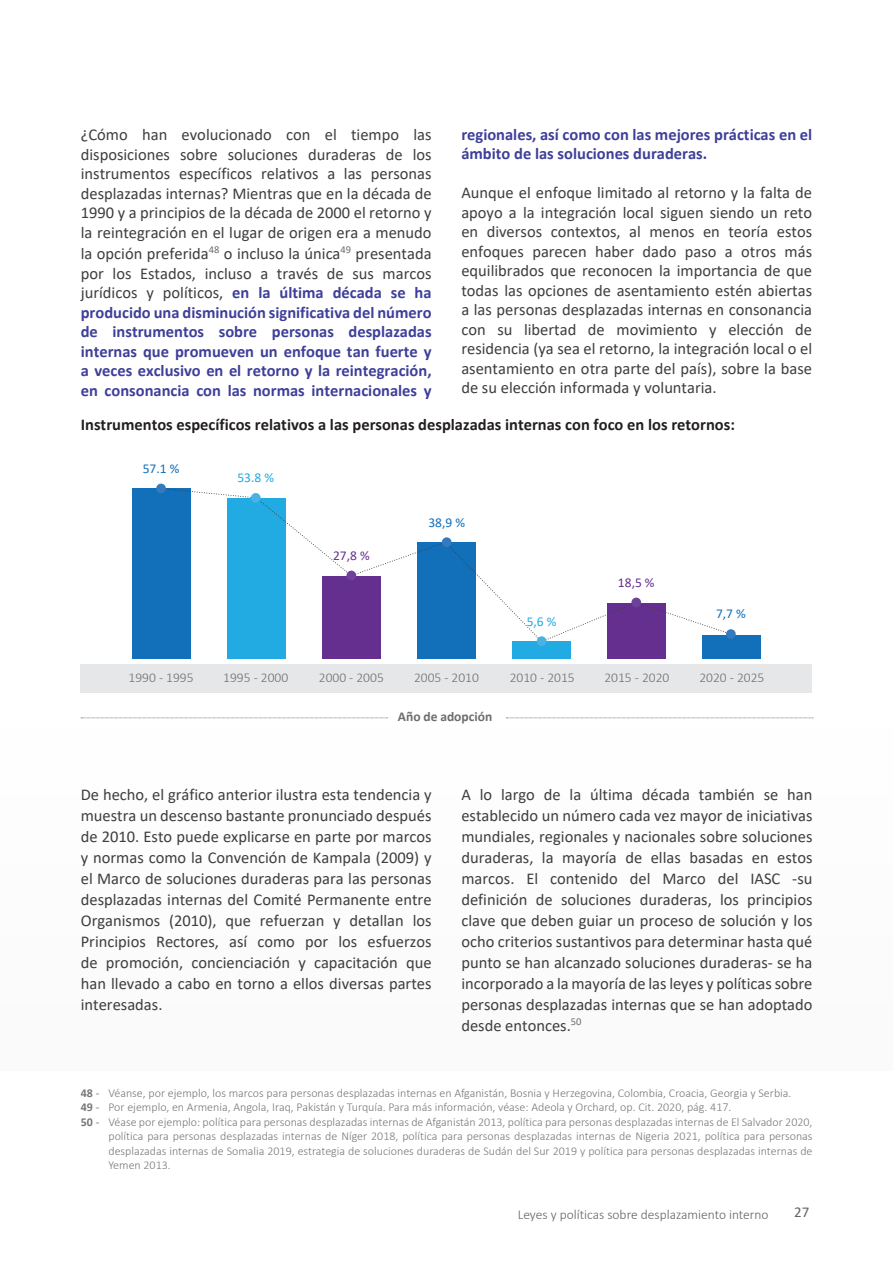
<style>
.page{position:relative;width:893px;height:1263px;background:#fff}
.page>*{position:absolute;margin:0;border:0;box-sizing:border-box;transform-origin:0 0}
.t1{font:16.5px/21px "Calibri";color:#3e3e3f;text-align:justify}
.t2{font:700 16.5px/19.5px "Calibri";color:#3e3f99}
.t3{font:700 16.5px "Calibri";color:#231f20}
.t4{font:15px "Calibri";color:#636366}
.t5{font:300 13.5px "Calibri";color:#6c6d70}
.t6{font:300 13.5px "Calibri";color:#636366}
.t7{font:13.5px "Calibri";color:#1170b9}
.t8{font:700 13.5px "Calibri";color:#6c6d70}
.t9{font:13.5px "Calibri";color:#652f90}
.t10{font:13.5px "Calibri";color:#22abe2}
.footnote{font:300 12px/14.4px "Calibri";color:#76787b;text-align:justify}
.s1{font-weight:400;color:#3e3e3f}
.s2{font-weight:700}
.s3{font-weight:400}
</style>
<div class="page">
<div style="left:0;top:729px;width:893px;height:342px;background:#fafafa"></div>
<div style="left:81px;top:664px;width:731px;height:29px;background:#e6e7e9"></div>
<div style="left:132px;top:488px;width:58px;height:171px;background:#1170b9"></div>
<div style="left:227px;top:498px;width:59px;height:161px;background:#22abe2"></div>
<div style="left:322px;top:576px;width:59px;height:83px;background:#652f90"></div>
<div style="left:417px;top:542px;width:59px;height:117px;background:#1170b9"></div>
<div style="left:512px;top:641px;width:59px;height:18px;background:#22abe2"></div>
<div style="left:607px;top:603px;width:59px;height:56px;background:#652f90"></div>
<div style="left:703px;top:635px;width:58px;height:24px;background:#1170b9"></div>
<svg style="left:81px;top:718px;width:307px;height:1px"></svg>
<svg style="left:506px;top:718px;width:307px;height:1px"></svg>
<svg style="left:161px;top:488px;width:568px;height:154px"></svg>
<div style="left:156px;top:484px;width:10px;height:9px;background:#3679be;border-radius:50%"></div>
<div style="left:251px;top:493px;width:10px;height:10px;background:#49b1e4;border-radius:50%"></div>
<div style="left:346px;top:571px;width:10px;height:9px;background:#704198;border-radius:50%"></div>
<div style="left:442px;top:537px;width:10px;height:10px;background:#3679be;border-radius:50%"></div>
<div style="left:537px;top:636px;width:9px;height:10px;background:#49b1e4;border-radius:50%"></div>
<div style="left:631px;top:598px;width:10px;height:9px;background:#704198;border-radius:50%"></div>
<div style="left:726px;top:629px;width:10px;height:10px;background:#3679be;border-radius:50%"></div>
<p class="t1" style="left:81px;top:124px;width:352px;line-height:19.5px">¿Cómo han evolucionado con el tiempo las disposiciones sobre soluciones duraderas de los instrumentos específicos relativos a las personas desplazadas internas? Mientras que en la década de 1990 y a principios de la década de 2000 el retorno y la reintegración en el lugar de origen era a menudo</p>
<p class="t2" style="left:81px;top:244px;width:352px;text-align:justify"><span class="s1">la opción preferida</span><sup>48</sup> <span class="s1">o incluso la única</span><sup>49</sup> <span class="s1">presentada por los Estados, incluso a través de sus marcos jurídicos y políticos,</span> en la última década se ha producido una disminución significativa del número de instrumentos sobre personas desplazadas internas que promueven un enfoque tan fuerte y a veces exclusivo en el retorno y la reintegración, en consonancia con las normas internacionales y</p>
<p class="t2" style="left:461px;top:124px;width:352px">regionales, así como con las mejores prácticas en el ámbito de las soluciones duraderas.</p>
<p class="t1" style="left:461px;top:183px;width:352px;line-height:19.5px">Aunque el enfoque limitado al retorno y la falta de apoyo a la integración local siguen siendo un reto en diversos contextos, al menos en teoría estos enfoques parecen haber dado paso a otros más equilibrados que reconocen la importancia de que todas las opciones de asentamiento estén abiertas a las personas desplazadas internas en consonancia con su libertad de movimiento y elección de residencia (ya sea el retorno, la integración local o el asentamiento en otra parte del país), sobre la base de su elección informada y voluntaria.</p>
<p class="t3" style="left:81px;top:413px;width:656px">Instrumentos específicos relativos a las personas desplazadas internas con foco en los retornos:</p>
<p class="t7" style="left:143px;top:459px;width:38px">57.1 %</p>
<p class="t10" style="left:237px;top:468px;width:38px">53.8 %</p>
<p class="t5" style="left:129px;top:669px;width:66px">1990 - 1995</p>
<p class="t5" style="left:223px;top:669px;width:66px">1995 - 2000</p>
<p class="t9" style="left:333px;top:546px;width:38px">27,8 %</p>
<p class="t7" style="left:428px;top:513px;width:38px">38,9 %</p>
<p class="t10" style="left:527px;top:612px;width:31px">5,6 %</p>
<p class="t9" style="left:618px;top:573px;width:38px">18,5 %</p>
<p class="t7" style="left:716px;top:605px;width:31px">7,7 %</p>
<p class="t5" style="left:319px;top:669px;width:66px">2000 - 2005</p>
<p class="t5" style="left:414px;top:669px;width:66px">2005 - 2010</p>
<p class="t5" style="left:510px;top:669px;width:66px">2010 - 2015</p>
<p class="t5" style="left:604px;top:669px;width:66px">2015 - 2020</p>
<p class="t5" style="left:699px;top:669px;width:66px">2020 - 2025</p>
<p class="t8" style="left:398px;top:707px;width:96px">Año de adopción</p>
<p class="t1" style="left:81px;top:783px;width:352px">De hecho, el gráfico anterior ilustra esta tendencia y muestra un descenso bastante pronunciado después de 2010. Esto puede explicarse en parte por marcos y normas como la Convención de Kampala (2009) y el Marco de soluciones duraderas para las personas desplazadas internas del Comité Permanente entre Organismos (2010), que refuerzan y detallan los Principios Rectores, así como por los esfuerzos de promoción, concienciación y capacitación que han llevado a cabo en torno a ellos diversas partes interesadas.</p>
<p class="t1" style="left:461px;top:783px;width:353px">A lo largo de la última década también se han establecido un número cada vez mayor de iniciativas mundiales, regionales y nacionales sobre soluciones duraderas, la mayoría de ellas basadas en estos marcos. El contenido del Marco del IASC -su definición de soluciones duraderas, los principios clave que deben guiar un proceso de solución y los ocho criterios sustantivos para determinar hasta qué punto se han alcanzado soluciones duraderas- se ha incorporado a la mayoría de las leyes y políticas sobre personas desplazadas internas que se han adoptado desde entonces.<sup>50</sup></p>
<p class="footnote" style="left:81px;top:1086px;width:712px"><span class="s2">48</span> <span class="s3">-</span> Véanse, por ejemplo, los marcos para personas desplazadas internas en Afganistán, Bosnia y Herzegovina, Colombia, Croacia, Georgia y Serbia.</p>
<p class="footnote" style="left:81px;top:1100px;width:652px"><span class="s2">49</span> <span class="s3">-</span> Por ejemplo, en Armenia, Angola, Iraq, Pakistán y Turquía. Para más información, véase: Adeola y Orchard, op. Cit. 2020, pág. 417.</p>
<p class="footnote" style="left:108px;top:1114px;width:706px;text-indent:-28px"><span class="s2">50</span> <span class="s3">-</span> Véase por ejemplo: política para personas desplazadas internas de Afganistán 2013, política para personas desplazadas internas de El Salvador 2020, política para personas desplazadas internas de Níger 2018, política para personas desplazadas internas de Nigeria 2021, política para personas desplazadas internas de Somalia 2019, estrategia de soluciones duraderas de Sudán del Sur 2019 y política para personas desplazadas internas de Yemen 2013.</p>
<p class="t6" style="left:518px;top:1206px;width:252px">Leyes y políticas sobre desplazamiento interno</p>
<p class="t4" style="left:794px;top:1201px;width:17px">27</p>
</div>
